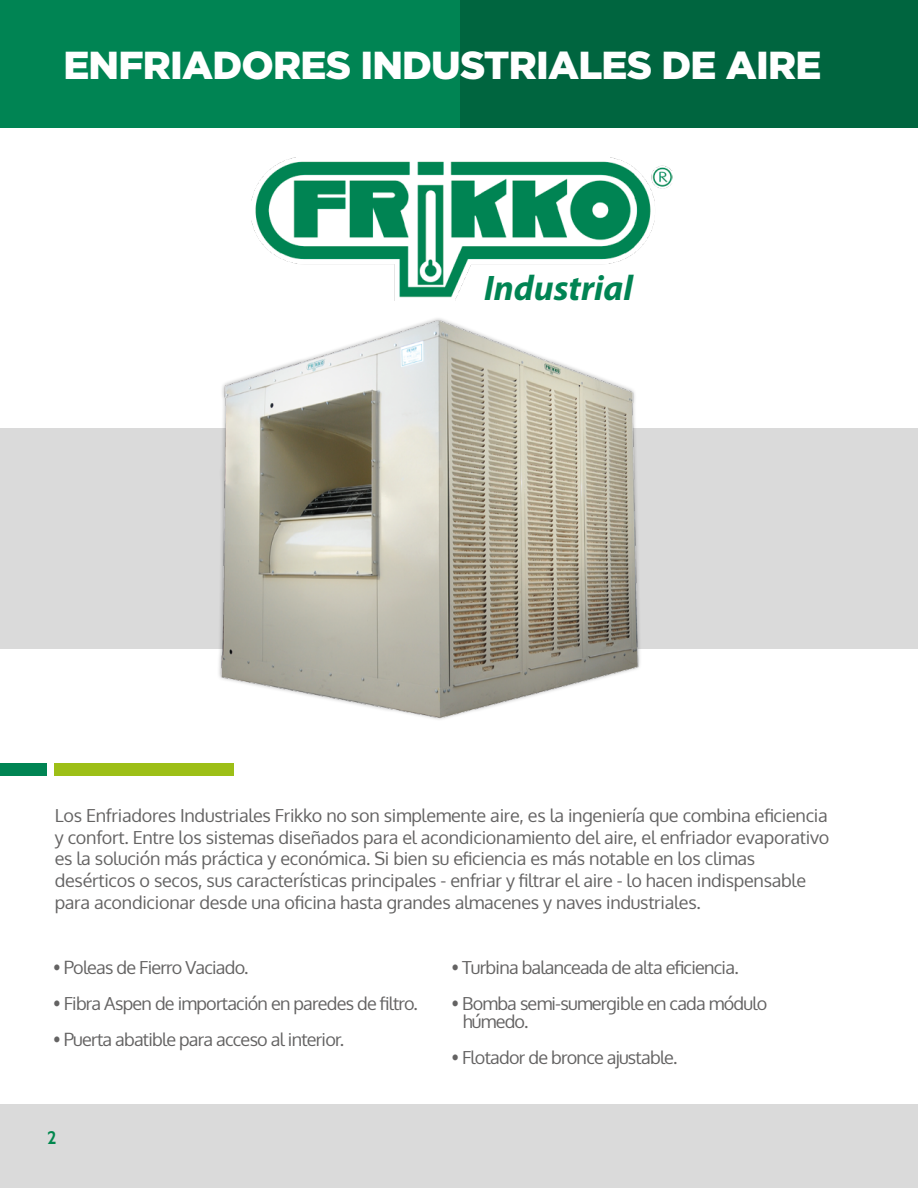
<style>
.page{position:relative;width:918px;height:1188px;background:#fff}
.page>*{position:absolute;margin:0;border:0;box-sizing:border-box;transform-origin:0 0}
.t1{font:900 39px "Gotham";letter-spacing:-.02em;color:#fff}
.t2{font:italic 700 35.7px "Myriad Pro";color:#008453}
.t3{font:18px/21.6px "Oxygen";letter-spacing:-.015em;color:#646363}
.t4{font:18px/18px "Oxygen";letter-spacing:-.04em;color:#646363}
.t5{font:700 18px "Cabin";color:#00874d}
</style>
<div class="page">
<div style="left:0;top:1104px;width:918px;height:84px;background:#dadada"></div>
<div style="left:0;top:428px;width:918px;height:221px;background:#dadada"></div>
<div style="left:457px;top:0;width:461px;height:128px;background:#00653f"></div>
<div style="left:0;top:0;width:460px;height:128px;background:#008453"></div>
<img style="left:252px;top:157px;width:421px;height:143px">
<div style="left:55px;top:763px;width:179px;height:13px;background:#9dbf17"></div>
<div style="left:0;top:763px;width:47px;height:13px;background:#008453"></div>
<img style="left:219px;top:318px;width:421px;height:402px">
<h1 class="t1" style="left:63px;top:39px;width:760px">ENFRIADORES INDUSTRIALES DE AIRE</h1>
<h2 class="t2" style="left:484px;top:265px;width:150px">Industrial</h2>
<p class="t3" style="left:55px;top:805px;width:776px">Los Enfriadores Industriales Frikko no son simplemente aire, es la ingeniería que combina eficiencia y confort. Entre los sistemas diseñados para el acondicionamiento del aire, el enfriador evaporativo es la solución más práctica y económica. Si bien su eficiencia es más notable en los climas desérticos o secos, sus características principales - enfriar y filtrar el aire - lo hacen indispensable para acondicionar desde una oficina hasta grandes almacenes y naves industriales.</p>
<p class="t4" style="left:53px;top:958px;width:197px">• Poleas de Fierro Vaciado.</p>
<p class="t4" style="left:53px;top:994px;width:366px">• Fibra Aspen de importación en paredes de filtro.</p>
<p class="t4" style="left:53px;top:1030px;width:292px">• Puerta abatible para acceso al interior.</p>
<p class="t5" style="left:47px;top:1126px;width:11px">2</p>
<p class="t4" style="left:452px;top:958px;width:289px">• Turbina balanceada de alta eficiencia.</p>
<p class="t4" style="left:463px;top:994px;width:306px;text-indent:-11px">• Bomba semi-sumergible en cada módulo húmedo.</p>
<p class="t4" style="left:452px;top:1048px;width:228px">• Flotador de bronce ajustable.</p>
</div>
